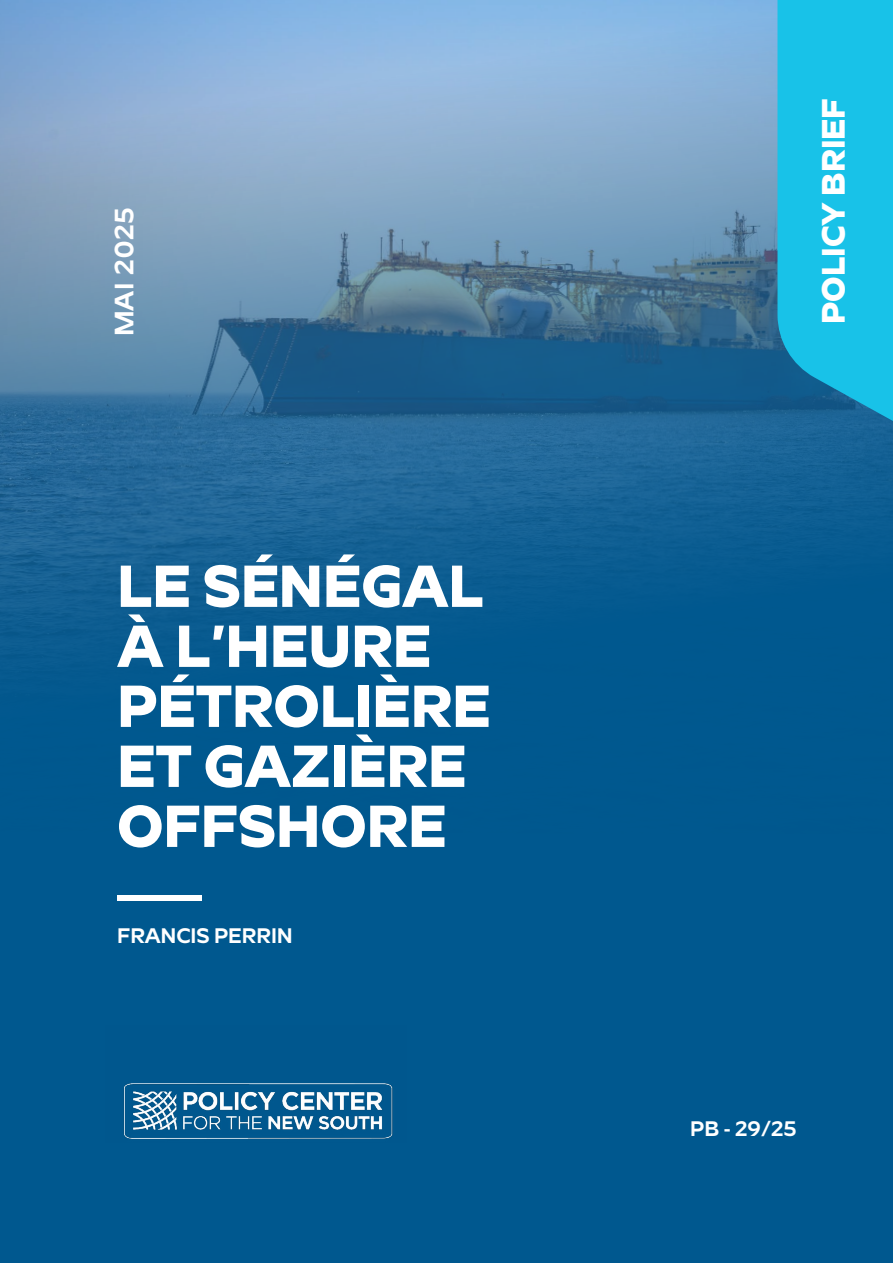
<style>
.page{position:relative;width:893px;height:1263px;background:#fff}
.page>*{position:absolute;margin:0;border:0;box-sizing:border-box;transform-origin:0 0}
.t1{font:700 60px/60px "Roundo";color:#fff}
.t2{font:700 33px "Roundo";color:#fff}
.t3{font:600 27px "Roundo";color:#fff}
.t4{font:600 21.45px "Roundo";color:#fff}
</style>
<div class="page">
<div style="left:0;top:18px;width:893px;height:1245px;background:#00588f"></div>
<img style="left:0;top:0;width:893px;height:668px">
<div style="left:117px;top:895px;width:84px;height:6px;background:#fff"></div>
<svg style="left:777px;top:0;width:116px;height:421px;background:#19b8df"></svg>
<img style="left:123px;top:1083px;width:270px;height:56px">
<p class="t3" style="left:109px;top:336px;width:130px;rotate:-90deg">MAI 2025</p>
<p class="t1" style="left:117px;top:556px;width:375px">LE SÉNÉGAL<br>À L’HEURE<br>PÉTROLIÈRE<br>ET GAZIÈRE<br>OFFSHORE</p>
<p class="t4" style="left:117px;top:924px;width:177px">FRANCIS PERRIN</p>
<p class="t2" style="left:815px;top:324px;width:227px;rotate:-90deg">POLICY BRIEF</p>
<p class="t4" style="left:690px;top:1116px;width:108px">PB - 29/25</p>
</div>
